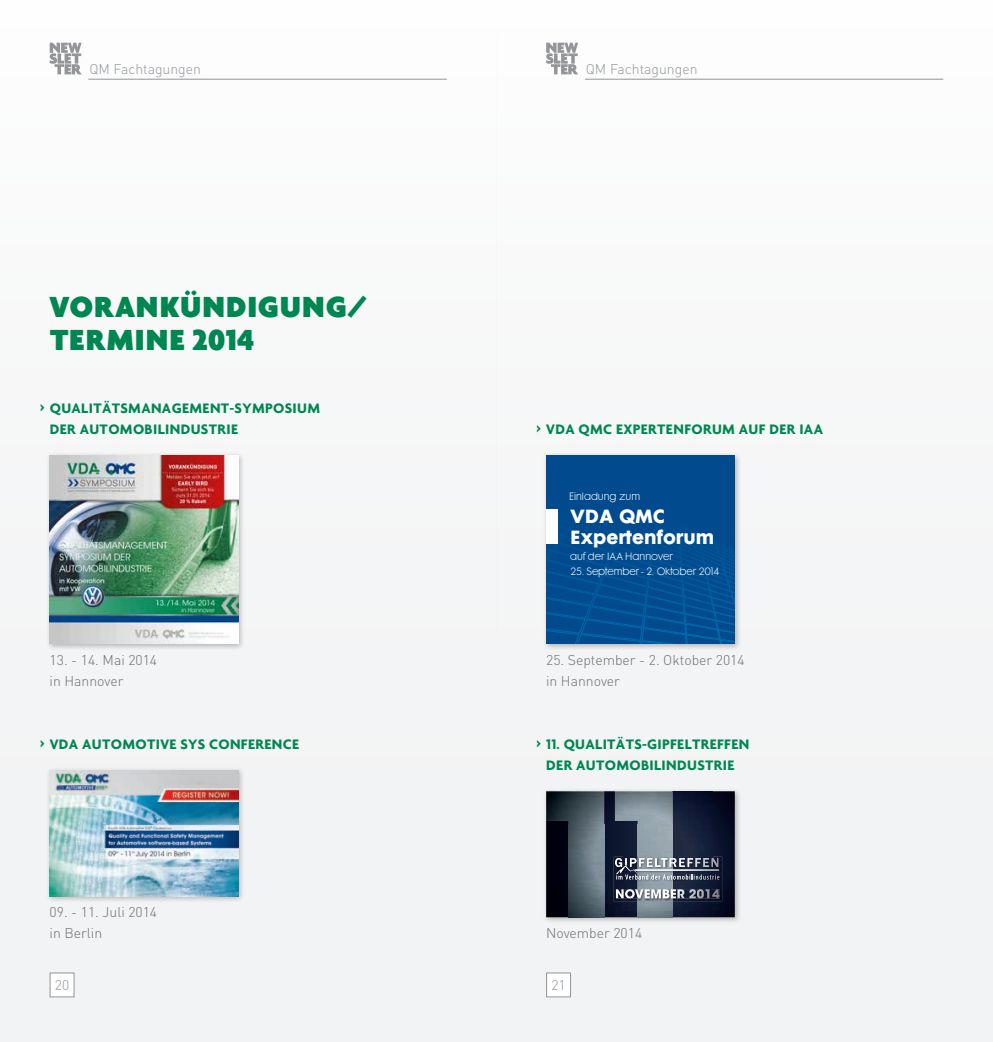
<style>
.page{position:relative;width:993px;height:1042px;background:#fff}
.page>*{position:absolute;margin:0;border:0;box-sizing:border-box;transform-origin:0 0}
.t1{font:900 31.5px/33.2px "Agenda";letter-spacing:.025em;color:#008751}
.t2{font:17.5px/20.8px "Cg Futura Maxi Bd";color:#fff}
.t3{font:700 14.88px/21px "Agenda";letter-spacing:.025em;color:#008751}
.t4{font:300 14px/21px "DIN Pro";color:#6c6d70}
.t5{font:300 14px "DIN Pro";color:#939598}
.t6{font:9.8px "Cg Futura Maxi Lt";letter-spacing:-.005em;color:#fff}
.s1{font-family:"DIN Pro"}
</style>
<div class="page">
<div style="left:0;top:0;width:496px;height:1042px;background:#f2f3f4"></div>
<div style="left:496px;top:0;width:496px;height:1042px;background:#f2f3f4"></div>
<hr style="left:88px;top:79px;width:358px;height:1px;background:#939598">
<svg style="left:50px;top:43px;width:32px;height:31px"></svg>
<div style="left:50px;top:973px;width:24px;height:24px;background:#fff"></div>
<div style="left:50px;top:972px;width:24px;height:25px;border:1px solid #939598"></div>
<div style="left:546px;top:973px;width:24px;height:24px;background:#fff"></div>
<div style="left:546px;top:972px;width:24px;height:25px;border:1px solid #939598"></div>
<hr style="left:584px;top:79px;width:359px;height:1px;background:#939598">
<svg style="left:546px;top:43px;width:32px;height:31px"></svg>
<div style="left:46px;top:451px;width:199px;height:200px;background:#231f20;opacity:.3"></div>
<img style="left:50px;top:455px;width:188px;height:189px">
<div style="left:46px;top:766px;width:199px;height:137px;background:#231f20;opacity:.3"></div>
<img style="left:50px;top:770px;width:188px;height:126px">
<div style="left:542px;top:451px;width:199px;height:200px;background:#231f20;opacity:.3"></div>
<div style="left:546px;top:455px;width:188px;height:189px;background:#004a8d"></div>
<div style="left:546px;top:509px;width:12px;height:35px;background:#fff"></div>
<div style="left:542px;top:787px;width:199px;height:137px;background:#231f20;opacity:.3"></div>
<img style="left:719px;top:891px;width:15px;height:26px">
<img style="left:719px;top:791px;width:15px;height:100px">
<img style="left:719px;top:857px;width:3px;height:44px">
<svg style="left:546px;top:791px;width:173px;height:126px;background:#414b5a"></svg>
<img style="left:615px;top:889px;width:104px;height:9px">
<img style="left:637px;top:889px;width:35px;height:9px">
<p class="t5" style="left:89px;top:59px;width:113px">QM Fachtagungen</p>
<h1 class="t1" style="left:50px;top:289px;width:319px">VORANKÜNDIGUNG/<br>TERMINE 2014</h1>
<p class="t3" style="left:50px;top:397px;width:272px;text-indent:-10px"><span class="s1">›</span> QUALITÄTSMANAGEMENT-SYMPOSIUM<br>DER AUTOMOBILINDUSTRIE</p>
<p class="t4" style="left:50px;top:649px;width:109px">13. - 14. Mai 2014 in Hannover</p>
<p class="t3" style="left:40px;top:733px;width:261px"><span class="s1">›</span> VDA AUTOMOTIVE SYS CONFERENCE</p>
<p class="t4" style="left:50px;top:901px;width:109px">09. - 11. Juli 2014 in Berlin</p>
<p class="t5" style="left:585px;top:59px;width:113px">QM Fachtagungen</p>
<p class="t3" style="left:536px;top:418px;width:288px"><span class="s1">›</span> VDA QMC EXPERTENFORUM AUF DER IAA</p>
<p class="t6" style="left:569px;top:490px;width:73px">Einladung zum</p>
<p class="t2" style="left:570px;top:506px;width:146px">VDA QMC<br>Expertenforum</p>
<p class="t6" style="left:570px;top:551px;width:104px">auf der IAA Hannover</p>
<p class="t6" style="left:570px;top:565px;width:151px">25. September - 2. Oktober 2014</p>
<p class="t4" style="left:546px;top:649px;width:200px">25. September - 2. Oktober 2014 in Hannover</p>
<p class="t3" style="left:536px;top:733px;width:214px;text-align:center"><span class="s1">›</span> 11. QUALITÄTS-GIPFELTREFFEN<br>DER AUTOMOBILINDUSTRIE</p>
<p class="t4" style="left:546px;top:922px;width:98px">November 2014</p>
<p class="t5" style="left:55px;top:975px;width:16px">20</p>
<p class="t5" style="left:551px;top:975px;width:16px">21</p>
</div>
